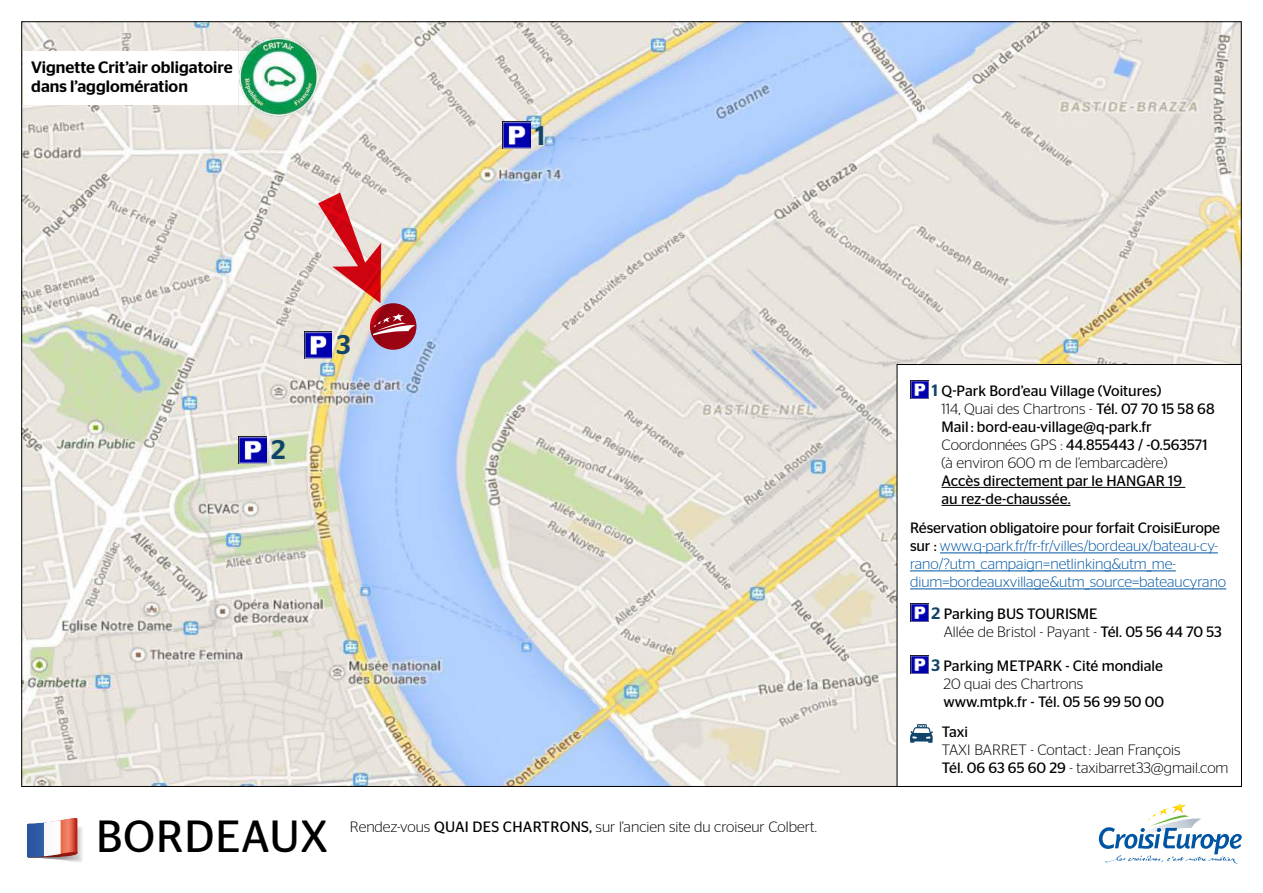
<style>
.page{position:relative;width:1263px;height:893px;background:#fff}
.page>*{position:absolute;margin:0;border:0;box-sizing:border-box;transform-origin:0 0}
.t1{font:45px "Stag Sans";letter-spacing:.015em;color:#000}
.t2{font:500 27px "Stag Sans";color:#10446a}
.t3{font:500 16.5px/19.5px "Stag Sans";color:#000}
.t4{font:15px/18px "Stag Sans";color:#000}
.t5{font:300 15px/18px "Stag Sans";color:#0055a3}
.t6{font:300 15px/18px "Stag Sans";color:#000}
.s1{font-weight:400}
.s2{font-weight:500;font-size:16.5px;color:#10446a}
.s3{font-weight:300}
.s4{font-weight:400;color:#000}
</style>
<div class="page">
<img style="left:23px;top:23px;width:1216px;height:762px">
<img style="left:70px;top:861px;width:12px;height:1px">
<img style="left:62px;top:827px;width:19px;height:34px">
<img style="left:79px;top:827px;width:1px;height:33px">
<img style="left:53px;top:859px;width:26px;height:1px">
<img style="left:78px;top:826px;width:1px;height:33px">
<img style="left:41px;top:858px;width:37px;height:1px">
<img style="left:27px;top:857px;width:51px;height:1px">
<img style="left:27px;top:818px;width:51px;height:39px">
<img style="left:1172px;top:803px;width:14px;height:5px">
<svg style="left:1098px;top:808px;width:144px;height:56px"></svg>
<svg style="left:318px;top:193px;width:63px;height:110px;background:#e19997"></svg>
<div style="left:897px;top:364px;width:344px;height:422px;background:#fff"></div>
<hr style="left:941px;top:487px;width:244px;height:1px;background:#000">
<hr style="left:941px;top:505px;width:130px;height:1px;background:#000">
<hr style="left:940px;top:552px;width:278px;height:1px;background:#0055a3">
<hr style="left:910px;top:570px;width:266px;height:1px;background:#0055a3">
<hr style="left:910px;top:588px;width:316px;height:1px;background:#0055a3">
<img style="left:910px;top:380px;width:18px;height:19px">
<img style="left:910px;top:603px;width:18px;height:18px">
<img style="left:910px;top:655px;width:18px;height:19px">
<div style="left:897px;top:364px;width:345px;height:423px;border:1px solid #000"></div>
<img style="left:503px;top:121px;width:27px;height:28px">
<img style="left:239px;top:436px;width:27px;height:28px">
<img style="left:304px;top:331px;width:28px;height:28px">
<svg style="left:370px;top:303px;width:46px;height:47px"></svg>
<img style="left:373px;top:325px;width:42px;height:10px">
<svg style="left:374px;top:314px;width:32px;height:17px"></svg>
<svg style="left:910px;top:724px;width:23px;height:19px"></svg>
<div style="left:23px;top:51px;width:271px;height:53px;background:#fff"></div>
<img style="left:238px;top:37px;width:80px;height:80px">
<p class="t3" style="left:31px;top:59px;width:203px">Vignette Crit’air obligatoire dans l’agglomération</p>
<h2 class="t2" style="left:271px;top:440px;width:16px">2</h2>
<h2 class="t2" style="left:336px;top:335px;width:16px">3</h2>
<h2 class="t2" style="left:535px;top:125px;width:12px">1</h2>
<h1 class="t1" style="left:96px;top:819px;width:234px">BORDEAUX</h1>
<p class="t6" style="left:350px;top:819px;width:469px">Rendez-vous <span class="s1">QUAI DES CHARTRONS,</span> sur l’ancien site du croiseur Colbert.</p>
<p class="t4" style="left:941px;top:383px;width:275px;text-indent:-10px"><span class="s2">1</span> Q-Park Bord’eau Village (Voitures)<br><span class="s3">114, Quai des Chartrons -</span> Tél. 07 70 15 58 68<br>Mail : bord-eau-village@q-park.fr <span class="s3">Coordonnées GPS :</span> 44.855443 / -0.563571 <span class="s3">(à environ 600 m de l’embarcadère)</span></p>
<p class="t4" style="left:941px;top:473px;width:242px">Accès directement par le HANGAR 19 au rez-de-chaussée.</p>
<p class="t5" style="left:910px;top:520px;width:318px"><span class="s4">Réservation obligatoire pour forfait CroisiEurope sur :</span> www.q-park.fr/fr-fr/villes/bordeaux/bateau-cy&shy;rano/?utm_campaign=netlinking&amp;utm_me&shy;dium=bordeauxvillage&amp;utm_source=bateaucyrano</p>
<p class="t4" style="left:944px;top:605px;width:279px;text-indent:-12px"><span class="s2">2</span> Parking BUS TOURISME<br><span class="s3">Allée de Bristol - Payant -</span> Tél. 05 56 44 70 53</p>
<p class="t4" style="left:943px;top:657px;width:221px;text-indent:-12px"><span class="s2">3</span> Parking METPARK - Cité mondiale<br><span class="s3">20 quai des Chartrons</span></p>
<p class="t4" style="left:942px;top:687px;width:224px;line-height:30.8px">www.mtpk.fr - Tél. 05 56 99 50 00<br>Taxi</p>
<p class="t6" style="left:942px;top:742px;width:288px">TAXI BARRET - Contact : Jean François<br><span class="s1">Tél. 06 63 65 60 29</span> - taxibarret33@gmail.com</p>
</div>
